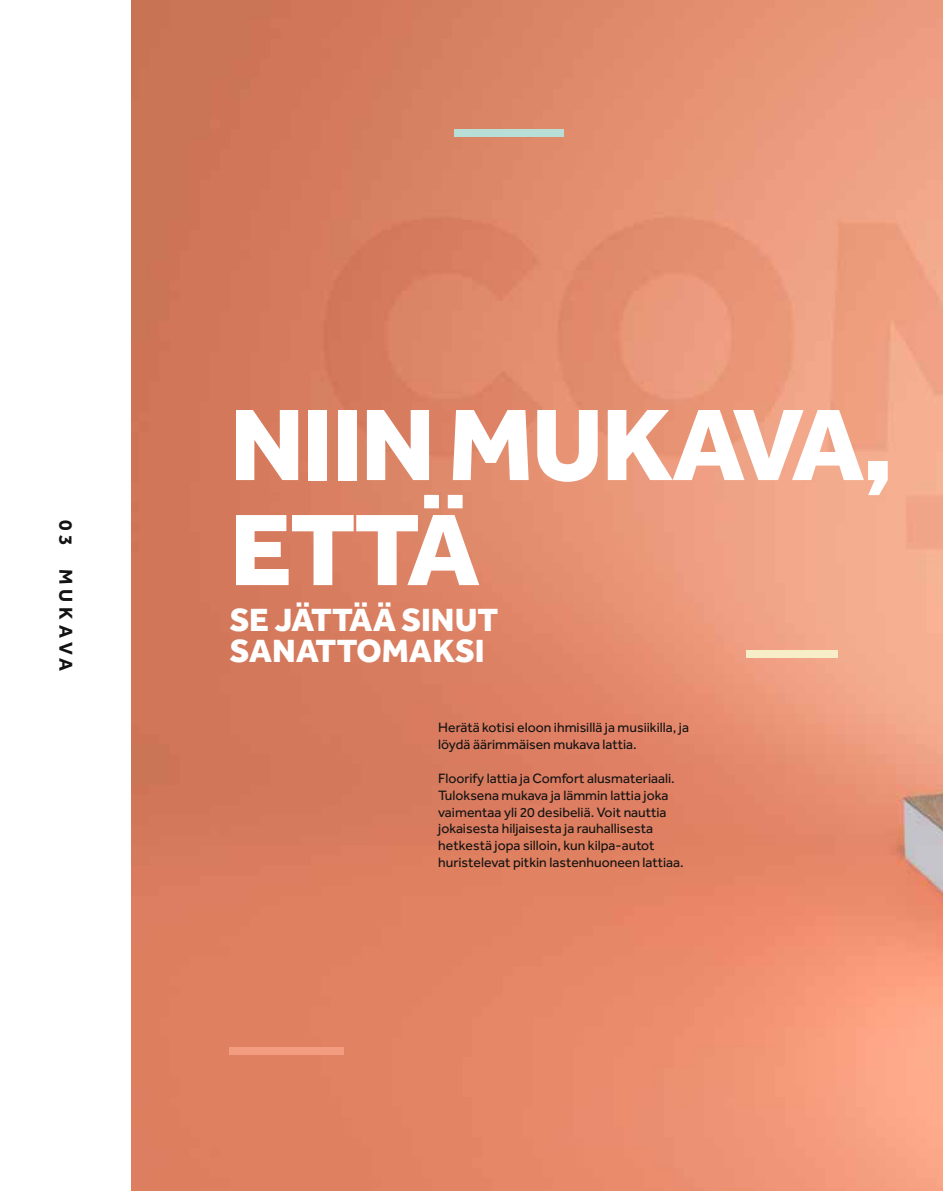
<style>
.page{position:relative;width:943px;height:1191px;background:#fff}
.page>*{position:absolute;margin:0;border:0;box-sizing:border-box;transform-origin:0 0}
.t1{font:800 105px/105px "Effra";letter-spacing:-.02em;color:#fff}
.t2{font:800 33.25px/31.5px "Effra";color:#fff}
.t3{font:700 19.25px "Effra";letter-spacing:.27em;color:#131313}
.t4{font:14px/16.8px "Effra";color:#131313}
</style>
<div class="page">
<img style="left:131px;top:0;width:812px;height:1191px">
<div style="left:454px;top:129px;width:109px;height:7px;background:#b8ded7"></div>
<div style="left:746px;top:650px;width:91px;height:8px;background:#f7eec8"></div>
<div style="left:230px;top:1047px;width:114px;height:7px;background:#f49c7f"></div>
<h3 class="t3" style="left:77px;top:520px;width:153px;rotate:90deg">03 MUKAVA</h3>
<h1 class="t1" style="left:230px;top:389px;width:664px">NIIN MUKAVA,<br>ETTÄ</h1>
<h2 class="t2" style="left:230px;top:603px;width:270px">SE JÄTTÄÄ SINUT<br>SANATTOMAKSI</h2>
<p class="t4" style="left:438px;top:719px;width:252px">Herätä kotisi eloon ihmisillä ja musiikilla, ja löydä äärimmäisen mukava lattia.</p>
<p class="t4" style="left:438px;top:769px;width:247px">Floorify lattia ja Comfort alusmateriaali.<br>Tuloksena mukava ja lämmin lattia joka vaimentaa yli 20 desibeliä. Voit nauttia jokaisesta hiljaisesta ja rauhallisesta hetkestä jopa silloin, kun kilpa-autot huristelevat pitkin lastenhuoneen lattiaa.</p>
</div>
